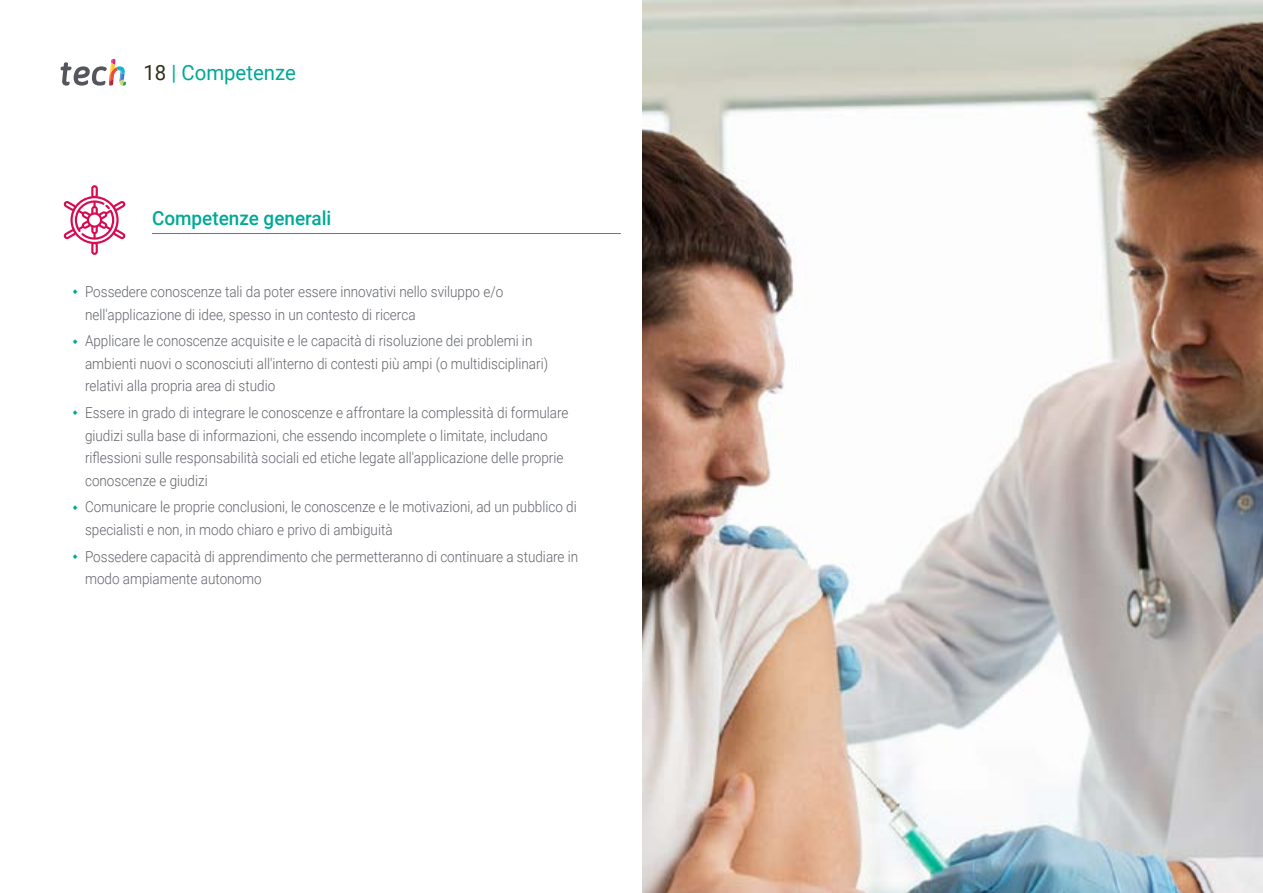
<style>
.page{position:relative;width:1263px;height:893px;background:#fff}
.page>*{position:absolute;margin:0;border:0;box-sizing:border-box;transform-origin:0 0}
.t1{font:21px "Roboto";color:#00a996}
.t2{font:500 19.5px "Roboto";color:#00a996}
.t3{font:300 15px/22.5px "Roboto";color:#61646a;scale:.9 1}
.s1{color:#312e20}
</style>
<div class="page">
<hr style="left:152px;top:233px;width:469px;height:1px;background:#00a996">
<svg style="left:63px;top:185px;width:62px;height:70px"></svg>
<svg style="left:61px;top:59px;width:65px;height:27px"></svg>
<img style="left:642px;top:0;width:621px;height:893px">
<h1 class="t1" style="left:144px;top:57px;width:154px"><span class="s1">18</span> | Competenze</h1>
<h2 class="t2" style="left:152px;top:205px;width:181px">Competenze generali</h2>
<p class="t3" style="left:85px;top:280px;width:466px">Possedere conoscenze tali da poter essere innovativi nello sviluppo e/o nell'applicazione di idee, spesso in un contesto di ricerca</p>
<p class="t3" style="left:85px;top:329px;width:516px">Applicare le conoscenze acquisite e le capacità di risoluzione dei problemi in ambienti nuovi o sconosciuti all'interno di contesti più ampi (o multidisciplinari) relativi alla propria area di studio</p>
<p class="t3" style="left:85px;top:401px;width:539px">Essere in grado di integrare le conoscenze e affrontare la complessità di formulare giudizi sulla base di informazioni, che essendo incomplete o limitate, includano riflessioni sulle responsabilità sociali ed etiche legate all'applicazione delle proprie conoscenze e giudizi</p>
<p class="t3" style="left:85px;top:495px;width:548px">Comunicare le proprie conclusioni, le conoscenze e le motivazioni, ad un pubblico di specialisti e non, in modo chiaro e privo di ambiguità</p>
<p class="t3" style="left:85px;top:544px;width:550px">Possedere capacità di apprendimento che permetteranno di continuare a studiare in modo ampiamente autonomo</p>
</div>
